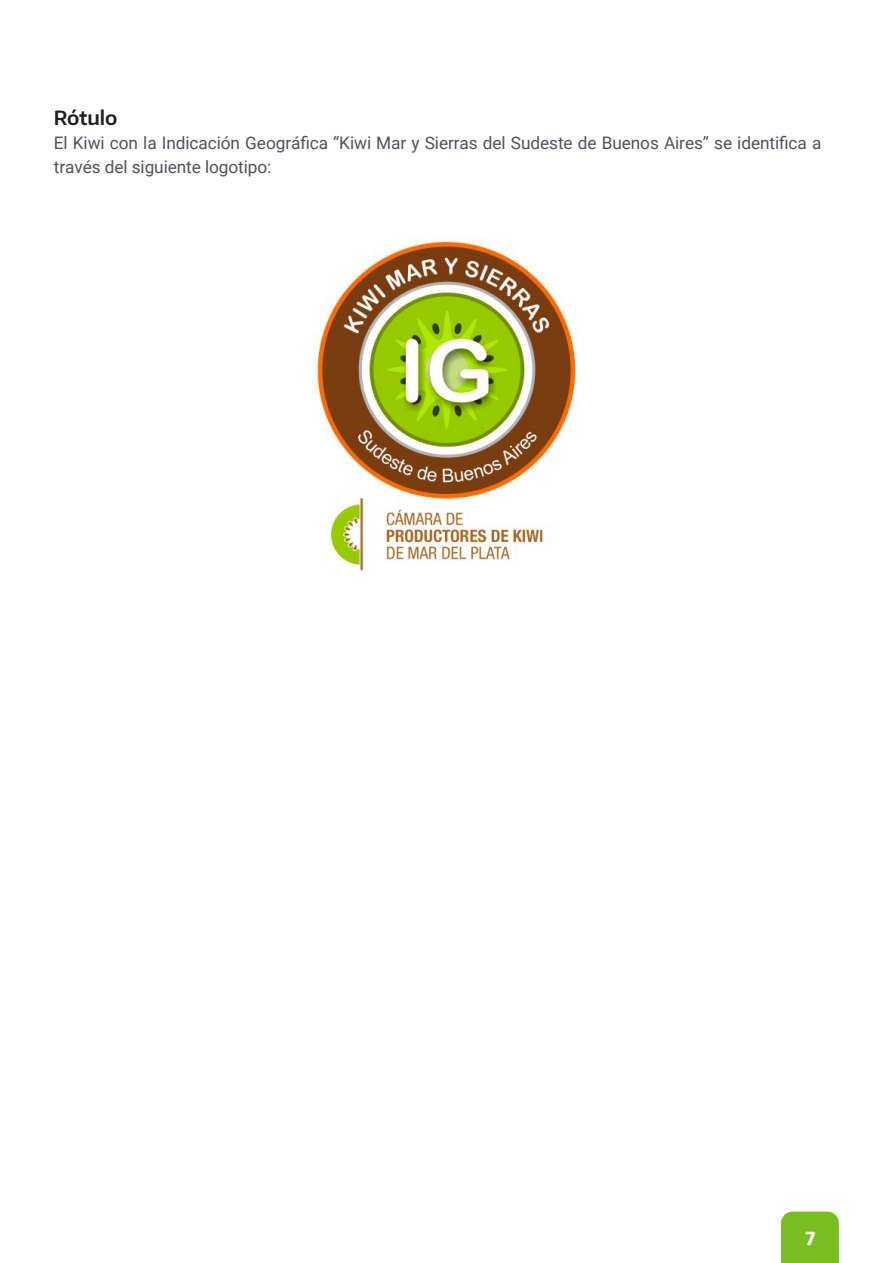
<style>
.page{position:relative;width:893px;height:1263px;background:#fff}
.page>*{position:absolute;margin:0;border:0;box-sizing:border-box;transform-origin:0 0}
.t1{font:600 19.5px "Encode Sans";letter-spacing:-.005em;color:#231f20}
.t2{font:700 18px "Encode Sans";color:#fff}
.t3{font:17.25px/24px "Roboto";letter-spacing:-.005em;color:#50535c}
</style>
<div class="page">
<div style="left:781px;top:1211px;width:58px;height:52px;background:#78be20"></div>
<img style="left:315px;top:236px;width:263px;height:337px">
<p class="t1" style="left:54px;top:105px;width:65px">Rótulo</p>
<p class="t3" style="left:54px;top:133px;width:769px">El Kiwi con la Indicación Geográfica “Kiwi Mar y Sierras del Sudeste de Buenos Aires” se identifica a través del siguiente logotipo:</p>
<p class="t2" style="left:805px;top:1227px;width:11px">7</p>
</div>
